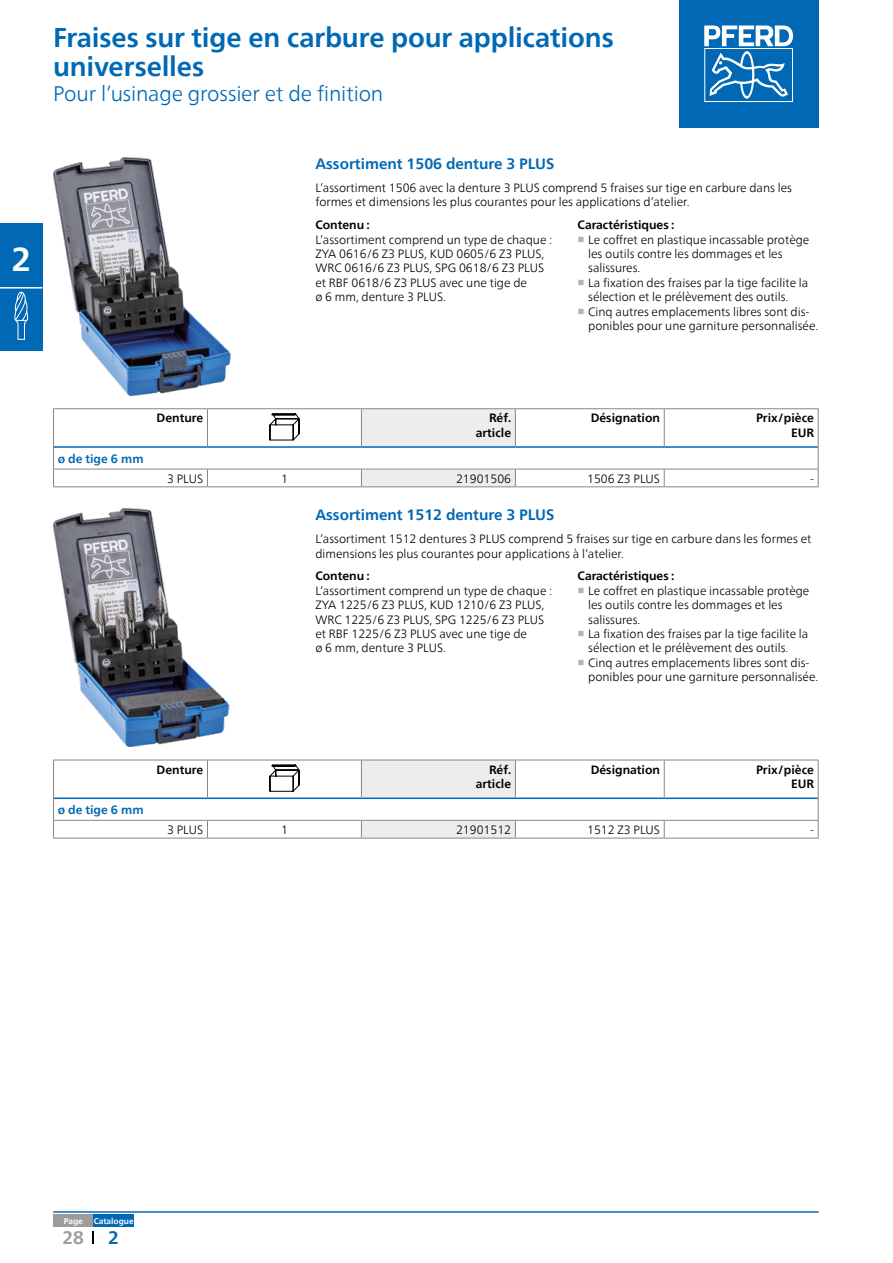
<style>
.page{position:relative;width:893px;height:1263px;background:#fff}
.page>*{position:absolute;margin:0;border:0;box-sizing:border-box;transform-origin:0 0}
.t1{font:700 33px "Neue Frutiger World";color:#fff}
.Headline{font:700 27px/28.5px "Neue Frutiger World";letter-spacing:-.005em;color:#0068b4}
.Subheadline{font:300 21px "Neue Frutiger World";letter-spacing:-.01em;color:#0068b4}
.t2{font:700 18px "Neue Frutiger World";color:#9c9c9c}
.t3{font:700 18px "Neue Frutiger World";color:#0068b4}
.Produktgruppe{font:700 15px "Neue Frutiger World";color:#0068b4}
.FT{font:300 12px/14.4px "Neue Frutiger World";color:#000}
.FT_Spaltenspanne{font:300 12px/14.4px "Neue Frutiger World";color:#000}
.Spaltenkopf_rechts{font:700 12px/14.4px "Neue Frutiger World";color:#000;text-align:right}
.Ueberschrift{font:700 12px "Neue Frutiger World";color:#000}
.Spaltenwert_rechts{font:300 12px "Neue Frutiger World";color:#000}
.Zwischenueberschrift{font:700 12px "Neue Frutiger World";color:#0068b4}
.Artikelnummer{font:300 12px "Neue Frutiger World";color:#000}
.Spaltenwert_zentriert{font:300 12px "Neue Frutiger World";color:#000}
.Preis{font:300 12px "Neue Frutiger World";color:#000}
.t4{font:700 8.25px "Neue Frutiger World";color:#fff}
.s1{font-family:"Arial Unicode MS";font-weight:700;color:#b2b2b2}
</style>
<div class="page">
<hr style="left:53px;top:1211px;width:766px;height:2px;background:#0068b4">
<div style="left:679px;top:0;width:140px;height:128px;background:#0068b4"></div>
<svg style="left:704px;top:26px;width:89px;height:76px"></svg>
<svg style="left:93px;top:1231px;width:1px;height:12px"></svg>
<div style="left:53px;top:1214px;width:41px;height:13px;background:#9c9c9c"></div>
<div style="left:94px;top:1214px;width:40px;height:13px;background:#0068b4"></div>
<div style="left:0;top:223px;width:43px;height:128px;background:#0068b4"></div>
<hr style="left:0;top:287px;width:43px;height:2px;background:#fff">
<svg style="left:14px;top:292px;width:14px;height:48px"></svg>
<img style="left:53px;top:157px;width:178px;height:238px">
<hr style="left:53px;top:408px;width:154px;height:1px;background:#878786">
<hr style="left:53px;top:409px;width:1px;height:38px;background:#878786">
<hr style="left:207px;top:408px;width:154px;height:1px;background:#878786">
<hr style="left:207px;top:409px;width:1px;height:37px;background:#878786">
<hr style="left:515px;top:408px;width:149px;height:1px;background:#878786">
<hr style="left:664px;top:408px;width:155px;height:1px;background:#878786">
<hr style="left:664px;top:409px;width:1px;height:37px;background:#878786">
<hr style="left:818px;top:409px;width:1px;height:38px;background:#878786">
<svg style="left:207px;top:470px;width:1px;height:16px"></svg>
<svg style="left:664px;top:470px;width:1px;height:16px"></svg>
<hr style="left:53px;top:486px;width:154px;height:1px;background:#878786">
<hr style="left:207px;top:486px;width:154px;height:1px;background:#878786">
<hr style="left:515px;top:486px;width:149px;height:1px;background:#878786">
<hr style="left:664px;top:486px;width:155px;height:1px;background:#878786">
<hr style="left:54px;top:446px;width:153px;height:2px;background:#0068b4">
<hr style="left:207px;top:446px;width:154px;height:2px;background:#0068b4">
<hr style="left:515px;top:446px;width:149px;height:2px;background:#0068b4">
<hr style="left:664px;top:446px;width:154px;height:2px;background:#0068b4">
<hr style="left:361px;top:408px;width:154px;height:1px;background:#878786">
<svg style="left:53px;top:447px;width:1px;height:39px"></svg>
<svg style="left:818px;top:447px;width:1px;height:39px"></svg>
<hr style="left:53px;top:469px;width:154px;height:1px;background:#878786">
<hr style="left:207px;top:469px;width:154px;height:1px;background:#878786">
<hr style="left:515px;top:469px;width:149px;height:1px;background:#878786">
<hr style="left:664px;top:469px;width:155px;height:1px;background:#878786">
<svg style="left:361px;top:409px;width:155px;height:78px"></svg>
<hr style="left:361px;top:486px;width:154px;height:1px;background:#878786">
<svg style="left:270px;top:413px;width:29px;height:27px"></svg>
<img style="left:53px;top:509px;width:177px;height:238px">
<hr style="left:53px;top:760px;width:154px;height:1px;background:#878786">
<hr style="left:53px;top:760px;width:1px;height:38px;background:#878786">
<hr style="left:207px;top:760px;width:154px;height:1px;background:#878786">
<hr style="left:207px;top:760px;width:1px;height:37px;background:#878786">
<hr style="left:515px;top:760px;width:149px;height:1px;background:#878786">
<hr style="left:664px;top:760px;width:155px;height:1px;background:#878786">
<hr style="left:664px;top:760px;width:1px;height:37px;background:#878786">
<hr style="left:818px;top:760px;width:1px;height:38px;background:#878786">
<svg style="left:207px;top:821px;width:1px;height:17px"></svg>
<svg style="left:664px;top:821px;width:1px;height:17px"></svg>
<hr style="left:53px;top:838px;width:154px;height:1px;background:#878786">
<hr style="left:207px;top:838px;width:154px;height:1px;background:#878786">
<hr style="left:515px;top:838px;width:149px;height:1px;background:#878786">
<hr style="left:664px;top:838px;width:155px;height:1px;background:#878786">
<hr style="left:54px;top:797px;width:153px;height:2px;background:#0068b4">
<hr style="left:207px;top:797px;width:154px;height:2px;background:#0068b4">
<hr style="left:515px;top:797px;width:149px;height:2px;background:#0068b4">
<hr style="left:664px;top:797px;width:154px;height:2px;background:#0068b4">
<svg style="left:53px;top:798px;width:1px;height:40px"></svg>
<svg style="left:818px;top:798px;width:1px;height:40px"></svg>
<hr style="left:53px;top:820px;width:154px;height:1px;background:#878786">
<hr style="left:207px;top:820px;width:154px;height:1px;background:#878786">
<hr style="left:515px;top:820px;width:149px;height:1px;background:#878786">
<hr style="left:664px;top:820px;width:155px;height:1px;background:#878786">
<svg style="left:361px;top:760px;width:155px;height:78px"></svg>
<hr style="left:361px;top:838px;width:154px;height:1px;background:#878786">
<svg style="left:270px;top:764px;width:29px;height:28px"></svg>
<h1 class="t1" style="left:11px;top:230px;width:21px">2</h1>
<p class="Headline" style="left:53px;top:23px;width:562px">Fraises sur tige en carbure pour applications universelles</p>
<p class="Subheadline" style="left:53px;top:77px;width:332px">Pour l’usinage grossier et de finition</p>
<p class="Produktgruppe" style="left:315px;top:150px;width:241px">Assortiment 1506 denture 3 PLUS</p>
<p class="FT_Spaltenspanne" style="left:315px;top:180px;width:478px">L’assortiment 1506 avec la denture 3 PLUS comprend 5 fraises sur tige en carbure dans les formes et dimensions les plus courantes pour les applications d’atelier.</p>
<p class="Ueberschrift" style="left:315px;top:214px;width:56px">Contenu :</p>
<p class="FT" style="left:315px;top:232px;width:238px">L’assortiment comprend un type de chaque :<br>ZYA 0616/6 Z3 PLUS, KUD 0605/6 Z3 PLUS, WRC 0616/6 Z3 PLUS, SPG 0618/6 Z3 PLUS et RBF 0618/6 Z3 PLUS avec une tige de<br>ø 6 mm, denture 3 PLUS.</p>
<p class="Ueberschrift" style="left:578px;top:214px;width:98px">Caractéristiques :</p>
<p class="FT" style="left:588px;top:232px;width:223px;text-indent:-11px"><span class="s1">■</span> Le coffret en plastique incassable protège les outils contre les dommages et les salissures.</p>
<p class="FT" style="left:588px;top:275px;width:222px;text-indent:-11px"><span class="s1">■</span> La fixation des fraises par la tige facilite la sélection et le prélèvement des outils.</p>
<p class="FT" style="left:588px;top:304px;width:232px;text-indent:-11px"><span class="s1">■</span> Cinq autres emplacements libres sont dis&shy;ponibles pour une garniture personnalisée.</p>
<p class="Zwischenueberschrift" style="left:58px;top:448px;width:87px">ø de tige 6 mm</p>
<p class="Spaltenkopf_rechts" style="left:157px;top:411px;width:48px">Denture</p>
<p class="Spaltenkopf_rechts" style="left:476px;top:411px;width:37px">Réf. article</p>
<p class="Spaltenkopf_rechts" style="left:591px;top:411px;width:71px">Désignation</p>
<p class="Spaltenkopf_rechts" style="left:756px;top:411px;width:59px">Prix/pièce</p>
<p class="Spaltenkopf_rechts" style="left:791px;top:425px;width:24px">EUR</p>
<p class="Spaltenwert_rechts" style="left:167px;top:469px;width:38px">3 PLUS</p>
<p class="Spaltenwert_zentriert" style="left:281px;top:469px;width:8px">1</p>
<p class="Artikelnummer" style="left:456px;top:469px;width:57px">21901506</p>
<p class="Spaltenwert_rechts" style="left:587px;top:469px;width:74px">1506 Z3 PLUS</p>
<p class="Preis" style="left:810px;top:469px;width:5px">-</p>
<p class="Produktgruppe" style="left:315px;top:502px;width:241px">Assortiment 1512 denture 3 PLUS</p>
<p class="FT_Spaltenspanne" style="left:315px;top:532px;width:498px">L’assortiment 1512 dentures 3 PLUS comprend 5 fraises sur tige en carbure dans les formes et dimensions les plus courantes pour applications à l’atelier.</p>
<p class="Ueberschrift" style="left:315px;top:566px;width:56px">Contenu :</p>
<p class="FT" style="left:315px;top:583px;width:238px">L’assortiment comprend un type de chaque :<br>ZYA 1225/6 Z3 PLUS, KUD 1210/6 Z3 PLUS, WRC 1225/6 Z3 PLUS, SPG 1225/6 Z3 PLUS et RBF 1225/6 Z3 PLUS avec une tige de<br>ø 6 mm, denture 3 PLUS.</p>
<p class="Ueberschrift" style="left:578px;top:566px;width:98px">Caractéristiques :</p>
<p class="FT" style="left:588px;top:583px;width:223px;text-indent:-11px"><span class="s1">■</span> Le coffret en plastique incassable protège les outils contre les dommages et les salissures.</p>
<p class="FT" style="left:588px;top:627px;width:222px;text-indent:-11px"><span class="s1">■</span> La fixation des fraises par la tige facilite la sélection et le prélèvement des outils.</p>
<p class="FT" style="left:588px;top:655px;width:232px;text-indent:-11px"><span class="s1">■</span> Cinq autres emplacements libres sont dis&shy;ponibles pour une garniture personnalisée.</p>
<p class="Zwischenueberschrift" style="left:58px;top:799px;width:87px">ø de tige 6 mm</p>
<p class="Spaltenkopf_rechts" style="left:157px;top:762px;width:48px">Denture</p>
<p class="Spaltenkopf_rechts" style="left:476px;top:762px;width:37px">Réf. article</p>
<p class="Spaltenkopf_rechts" style="left:591px;top:762px;width:71px">Désignation</p>
<p class="Spaltenkopf_rechts" style="left:756px;top:762px;width:59px">Prix/pièce</p>
<p class="Spaltenkopf_rechts" style="left:791px;top:776px;width:24px">EUR</p>
<p class="Spaltenwert_rechts" style="left:167px;top:820px;width:38px">3 PLUS</p>
<p class="Spaltenwert_zentriert" style="left:281px;top:820px;width:8px">1</p>
<p class="Artikelnummer" style="left:456px;top:820px;width:57px">21901512</p>
<p class="Spaltenwert_rechts" style="left:587px;top:820px;width:74px">1512 Z3 PLUS</p>
<p class="Preis" style="left:810px;top:820px;width:5px">-</p>
<p class="t4" style="left:64px;top:1213px;width:21px">Page</p>
<p class="t4" style="left:94px;top:1213px;width:41px">Catalogue</p>
<h3 class="t2" style="left:63px;top:1221px;width:23px">28</h3>
<h3 class="t3" style="left:108px;top:1221px;width:12px">2</h3>
</div>
